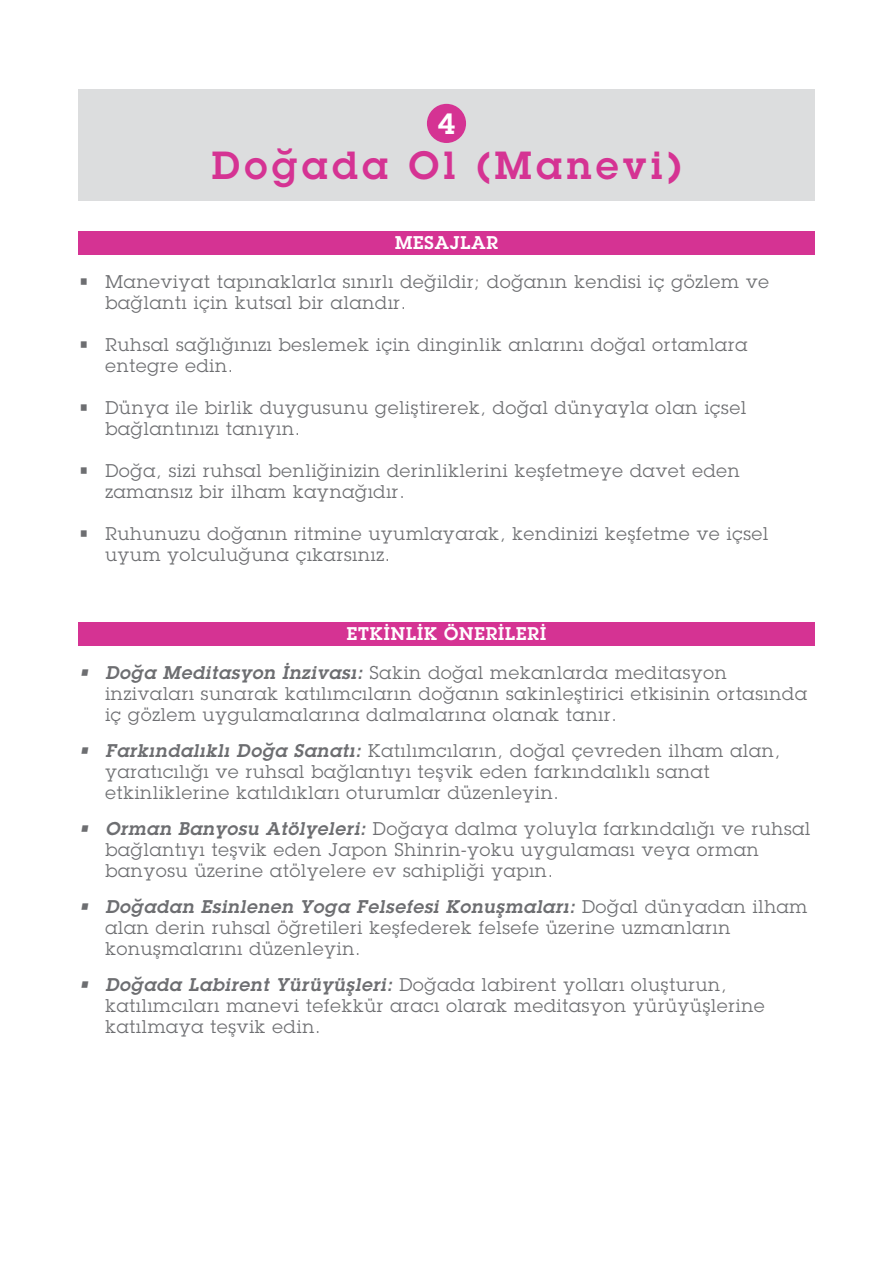
<style>
.page{position:relative;width:893px;height:1263px;background:#fff}
.page>*{position:absolute;margin:0;border:0;box-sizing:border-box;transform-origin:0 0}
.t1{font:700 38.4px "Lubalin Graph";letter-spacing:.125em;color:#d53393}
.t2{font:700 28.8px "Lubalin Graph";color:#fff}
.t3{font:18px/21px "Lubalin Graph";letter-spacing:.05em;color:#6d6e71}
.t4{font:700 18px "Lubalin Graph";letter-spacing:.05em;color:#fff}
.s1{font-weight:700;font-style:italic}
</style>
<div class="page">
<div style="left:78px;top:89px;width:737px;height:112px;background:#dcddde"></div>
<div style="left:78px;top:231px;width:737px;height:24px;background:#d53393"></div>
<div style="left:427px;top:104px;width:39px;height:39px;background:#d53393;border-radius:50%"></div>
<div style="left:78px;top:622px;width:737px;height:24px;background:#d53393"></div>
<h2 class="t2" style="left:438px;top:104px;width:18px">4</h2>
<h1 class="t1" style="left:212px;top:140px;width:471px">Doğada Ol (Manevi)</h1>
<p class="t4" style="left:395px;top:231px;width:104px">MESAJLAR</p>
<p class="t3" style="left:105px;top:271px;width:665px;text-indent:-27px">• Maneviyat tapınaklarla sınırlı değildir; doğanın kendisi iç gözlem ve bağlantı için kutsal bir alandır.</p>
<p class="t3" style="left:105px;top:334px;width:643px;text-indent:-27px">• Ruhsal sağlığınızı beslemek için dinginlik anlarını doğal ortamlara entegre edin.</p>
<p class="t3" style="left:105px;top:397px;width:642px;text-indent:-27px">• Dünya ile birlik duygusunu geliştirerek, doğal dünyayla olan içsel bağlantınızı tanıyın.</p>
<p class="t3" style="left:105px;top:460px;width:636px;text-indent:-27px">• Doğa, sizi ruhsal benliğinizin derinliklerini keşfetmeye davet eden zamansız bir ilham kaynağıdır.</p>
<p class="t3" style="left:105px;top:523px;width:664px;text-indent:-27px">• Ruhunuzu doğanın ritmine uyumlayarak, kendinizi keşfetme ve içsel uyum yolculuğuna çıkarsınız.</p>
<p class="t4" style="left:347px;top:622px;width:201px">ETKİNLİK ÖNERİLERİ</p>
<p class="t3" style="left:105px;top:662px;width:703px;text-indent:-27px"><span class="s1">• Doğa Meditasyon İnzivası:</span> Sakin doğal mekanlarda meditasyon inzivaları sunarak katılımcıların doğanın sakinleştirici etkisinin ortasında iç gözlem uygulamalarına dalmalarına olanak tanır.</p>
<p class="t3" style="left:105px;top:740px;width:676px;text-indent:-27px"><span class="s1">• Farkındalıklı Doğa Sanatı:</span> Katılımcıların, doğal çevreden ilham alan, yaratıcılığı ve ruhsal bağlantıyı teşvik eden farkındalıklı sanat etkinliklerine katıldıkları oturumlar düzenleyin.</p>
<p class="t3" style="left:105px;top:818px;width:706px;text-indent:-27px"><span class="s1">• Orman Banyosu Atölyeleri:</span> Doğaya dalma yoluyla farkındalığı ve ruhsal bağlantıyı teşvik eden Japon Shinrin-yoku uygulaması veya orman banyosu üzerine atölyelere ev sahipliği yapın.</p>
<p class="t3" style="left:105px;top:896px;width:703px;text-indent:-27px"><span class="s1">• Doğadan Esinlenen Yoga Felsefesi Konuşmaları:</span> Doğal dünyadan ilham alan derin ruhsal öğretileri keşfederek felsefe üzerine uzmanların konuşmalarını düzenleyin.</p>
<p class="t3" style="left:105px;top:974px;width:661px;text-indent:-27px"><span class="s1">• Doğada Labirent Yürüyüşleri:</span> Doğada labirent yolları oluşturun, katılımcıları manevi tefekkür aracı olarak meditasyon yürüyüşlerine katılmaya teşvik edin.</p>
</div>
